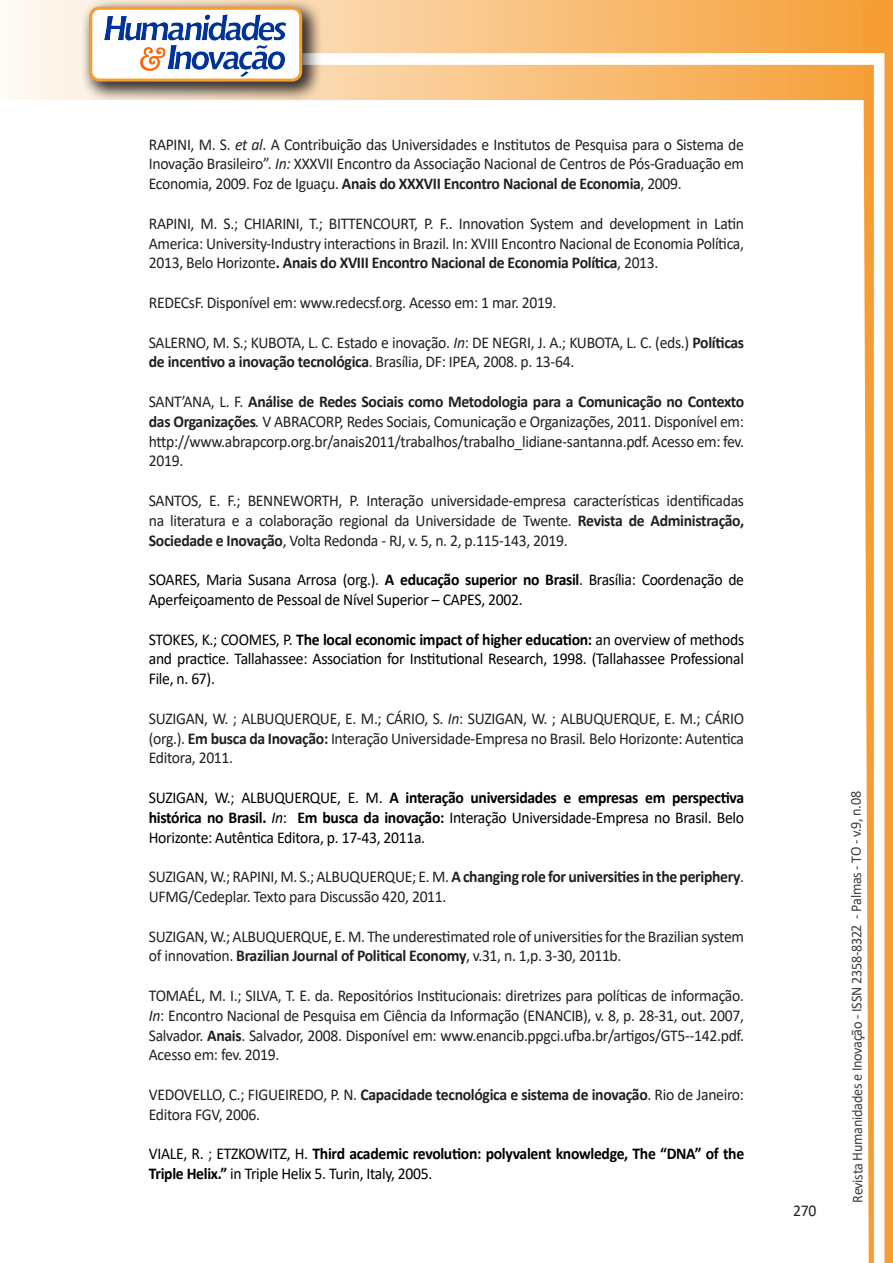
<style>
.page{position:relative;width:893px;height:1263px;background:#fff}
.page>*{position:absolute;margin:0;border:0;box-sizing:border-box;transform-origin:0 0}
.texto{font:16.5px/19.8px "Calibri";letter-spacing:-.02em;color:#231f20;text-align:justify;scale:.95 1}
.texto-2{font:16.5px/19.8px "Calibri";letter-spacing:-.02em;color:#000;text-align:justify;scale:.95 1}
.texto-3{font:700 16.5px/19.8px "Calibri";letter-spacing:-.02em;color:#000;scale:.95 1}
.t1{font:15px "Calibri";letter-spacing:-.025em;color:#3e3e3f;scale:.95 1}
.s1{font-style:italic}
.s2{font-weight:700}
.s3{color:#231f20}
.s4{font-weight:400}
.s5{font-weight:400;color:#231f20}
</style>
<div class="page">
<svg style="left:5px;top:0;width:858px;height:100px;background:#f9c484"></svg>
<div style="left:302px;top:53px;width:582px;height:12px;background:#fff;border:2px solid #fff"></div>
<svg style="left:863px;top:0;width:30px;height:1263px"></svg>
<div style="left:81px;top:0;width:241px;height:102px;background:#231f20;opacity:.75"></div>
<div style="left:91px;top:8px;width:210px;height:72px;background:#fff;border-radius:9px"></div>
<img style="left:104px;top:14px;width:181px;height:62px">
<div style="left:89px;top:7px;width:213px;height:75px;border:3px solid #f69e34;border-radius:9px"></div>
<p class="texto" style="left:149px;top:134px;width:628px">RAPINI, M. S. <span class="s1">et al</span>. A Contribuição das Universidades e Institutos de Pesquisa para o Sistema de Inovação Brasileiro”. <span class="s1">In:</span> XXXVII Encontro da Associação Nacional de Centros de Pós-Graduação em Economia, 2009. Foz de Iguaçu. <span class="s2">Anais do XXXVII Encontro Nacional de Economia</span>, 2009.</p>
<p class="texto" style="left:149px;top:213px;width:628px">RAPINI, M. S.; CHIARINI, T.; BITTENCOURT, P. F.. Innovation System and development in Latin America: University-Industry interactions in Brazil. In: XVIII Encontro Nacional de Economia Política, 2013, Belo Horizonte<span class="s2">. Anais do XVIII Encontro Nacional de Economia Política</span>, 2013.</p>
<p class="texto" style="left:149px;top:292px;width:431px">REDECsF. Disponível em: www.redecsf.org. Acesso em: 1 mar. 2019.</p>
<p class="texto" style="left:149px;top:332px;width:628px">SALERNO, M. S.; KUBOTA, L. C. Estado e inovação. <span class="s1">In</span>: DE NEGRI, J. A.; KUBOTA, L. C. (eds.) <span class="s2">Políticas de incentivo a inovação tecnológica</span>. Brasília, DF: IPEA, 2008. p. 13-64.</p>
<p class="texto" style="left:149px;top:391px;width:628px">SANT’ANA, L. F. <span class="s2">Análise de Redes Sociais como Metodologia para a Comunicação no Contexto das Organizações</span><span class="s1">.</span> V ABRACORP, Redes Sociais, Comunicação e Organizações, 2011. Disponível em: http://www.abrapcorp.org.br/anais2011/trabalhos/trabalho_lidiane-santanna.pdf. Acesso em: fev.<br>2019.</p>
<p class="texto" style="left:149px;top:490px;width:628px">SANTOS, E. F.; BENNEWORTH, P. Interação universidade-empresa características identificadas na literatura e a colaboração regional da Universidade de Twente. <span class="s2">Revista de Administração, Sociedade e Inovação</span>, Volta Redonda - RJ, v. 5, n. 2, p.115-143, 2019.</p>
<p class="texto-2" style="left:149px;top:569px;width:628px">SOARES, Maria Susana Arrosa (org.). <span class="s2">A educação superior no Brasil</span>. Brasília: Coordenação de<br>Aperfeiçoamento de Pessoal de Nível Superior – CAPES, 2002.</p>
<p class="texto-2" style="left:149px;top:629px;width:628px">STOKES, K.; COOMES, P. <span class="s2">The local economic impact of higher education:</span> an overview of methods and practice. Tallahassee: Association for Institutional Research, 1998. (Tallahassee Professional File, n. 67).</p>
<p class="texto" style="left:149px;top:708px;width:628px">SUZIGAN, W. ; ALBUQUERQUE, E. M.; CÁRIO, S. <span class="s1">In</span>: SUZIGAN, W. ; ALBUQUERQUE, E. M.; CÁRIO (org.). <span class="s2">Em busca da Inovação:</span> Interação Universidade-Empresa no Brasil<span class="s1">.</span> Belo Horizonte: Autentica Editora, 2011.</p>
<p class="texto-2" style="left:149px;top:787px;width:628px">SUZIGAN, W.<span class="s3">;</span> ALBUQUERQUE, E. M. <span class="s2">A interação universidades e empresas em perspectiva histórica no Brasil.</span> <span class="s1">In</span>: <span class="s2">Em busca da inovação:</span> Interação Universidade-Empresa no Brasil. Belo Horizonte: Autêntica Editora, p. 17-43, 2011a.</p>
<p class="texto" style="left:149px;top:866px;width:628px">SUZIGAN, W.; RAPINI, M. S.; ALBUQUERQUE; E. M. <span class="s2">A changing role for universities in the periphery</span>.<br>UFMG/Cedeplar. Texto para Discussão 420, 2011.</p>
<p class="texto" style="left:149px;top:926px;width:628px">SUZIGAN, W.; ALBUQUERQUE, E. M. The underestimated role of universities for the Brazilian system of innovation. <span class="s2">Brazilian Journal of Political Economy</span>, v.31, n. 1,p. 3-30, 2011b.</p>
<p class="texto" style="left:149px;top:985px;width:628px">TOMAÉL, M. I.; SILVA, T. E. da. Repositórios Institucionais: diretrizes para políticas de informação.<br><span class="s1">In</span>: Encontro Nacional de Pesquisa em Ciência da Informação (ENANCIB), v. 8, p. 28-31, out. 2007, Salvador. <span class="s2">Anais</span>. Salvador, 2008. Disponível em: www.enancib.ppgci.ufba.br/artigos/GT5--142.pdf.<br>Acesso em: fev. 2019.</p>
<p class="texto" style="left:149px;top:1084px;width:628px">VEDOVELLO, C.; FIGUEIREDO, P. N. <span class="s2">Capacidade tecnológica e sistema de inovação</span>. Rio de Janeiro:<br>Editora FGV, 2006.</p>
<p class="texto-3" style="left:149px;top:1144px;width:628px"><span class="s4">VIALE, R.</span> <span class="s5">;</span> <span class="s4">ETZKOWITZ, H.</span> Third academic revolution: polyvalent knowledge, The “DNA” of the<br>Triple Helix.” <span class="s4">in Triple Helix 5. Turin, Italy, 2005.</span></p>
<p class="texto" style="left:793px;top:1200px;width:26px">270</p>
<p class="t1" style="left:846px;top:1203px;width:435px;rotate:-90deg">Revista Humanidades e Inovação - ISSN 2358-8322 - Palmas - TO - v.9, n.08</p>
</div>
